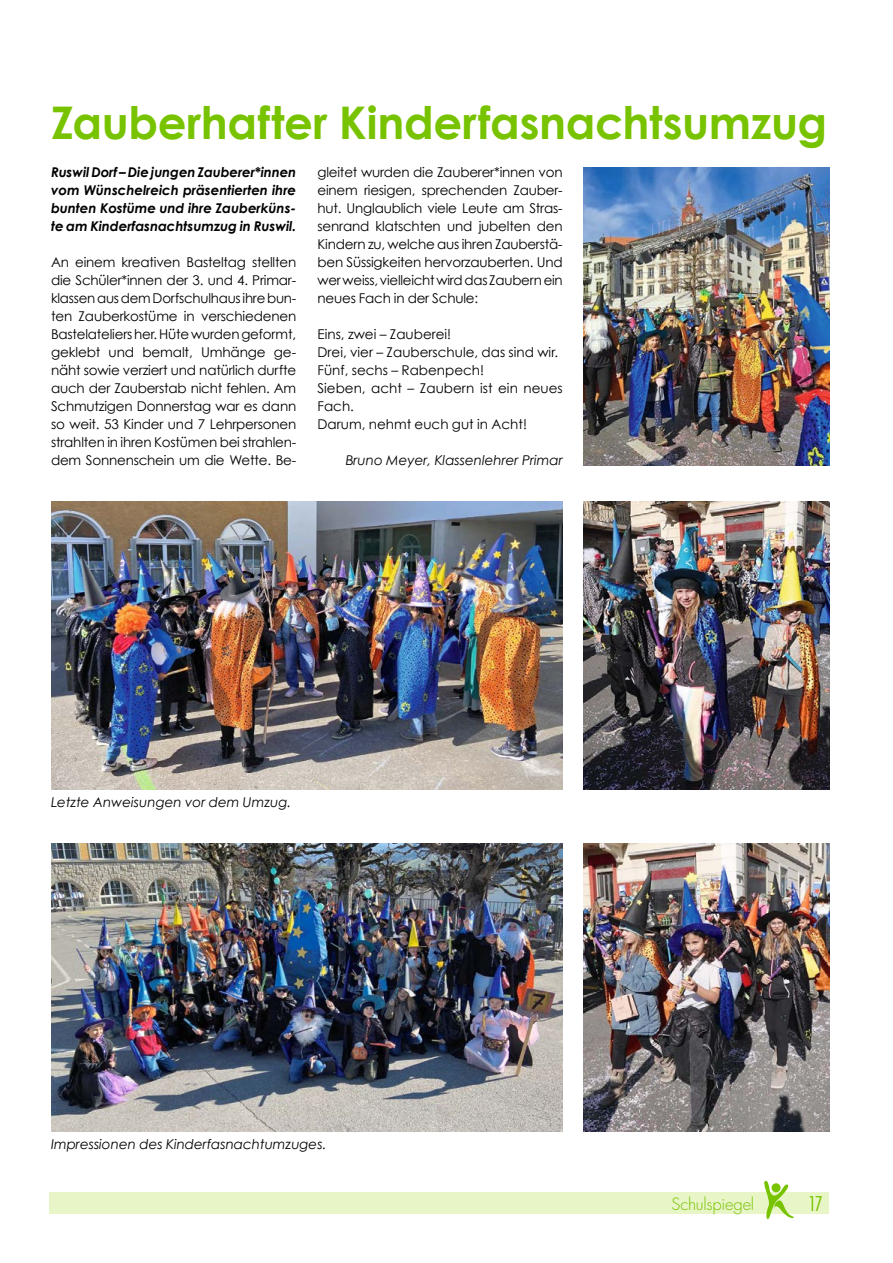
<style>
.page{position:relative;width:893px;height:1263px;background:#fff}
.page>*{position:absolute;margin:0;border:0;box-sizing:border-box;transform-origin:0 0}
.Haupttitel{font:700 45px "Century Gothic";letter-spacing:-.01em;color:#78c300}
.t1{font:300 condensed 19.8px "Futura Std";color:#78c300}
.t2{font:300 16.5px "Futura Std";letter-spacing:-.015em;color:#78c300}
.Lauftext{font:13.5px/18px "Century Gothic";color:#000;text-align:justify}
.Lead{font:italic 700 13.5px/18px "Century Gothic";letter-spacing:-.005em;color:#000;text-align:justify}
.bildlegende{font:italic 13.5px "Century Gothic";color:#000}
.Autor{font:italic 13.5px "Century Gothic";color:#000}
</style>
<div class="page">
<div style="left:50px;top:1193px;width:779px;height:21px;background:#e7f5c7"></div>
<svg style="left:760px;top:1181px;width:37px;height:39px"></svg>
<img style="left:584px;top:168px;width:245px;height:297px">
<img style="left:584px;top:501px;width:245px;height:288px">
<img style="left:584px;top:843px;width:245px;height:288px">
<img style="left:51px;top:843px;width:512px;height:288px">
<img style="left:51px;top:501px;width:512px;height:288px">
<p class="Haupttitel" style="left:51px;top:94px;width:778px">Zauberhafter Kinderfasnachtsumzug</p>
<p class="Lead" style="left:51px;top:163px;width:247px">Ruswil Dorf – Die jungen Zauberer*innen vom Wünschelreich präsentierten ihre bunten Kostüme und ihre Zauberküns&shy;te am Kinderfasnachtsumzug in Ruswil.</p>
<p class="Lauftext" style="left:51px;top:253px;width:247px">An einem kreativen Basteltag stellten die Schüler*innen der 3. und 4. Primar&shy;klassen aus dem Dorfschulhaus ihre bun&shy;ten Zauberkostüme in verschiedenen Bastelateliers her. Hüte wurden geformt, geklebt und bemalt, Umhänge ge&shy;näht sowie verziert und natürlich durfte auch der Zauberstab nicht fehlen. Am Schmutzigen Donnerstag war es dann so weit. 53 Kinder und 7 Lehrpersonen strahlten in ihren Kostümen bei strahlen&shy;dem Sonnenschein um die Wette. Be-</p>
<p class="Lauftext" style="left:317px;top:163px;width:247px">gleitet wurden die Zauberer*innen von einem riesigen, sprechenden Zauber&shy;hut. Unglaublich viele Leute am Stras&shy;senrand klatschten und jubelten den Kindern zu, welche aus ihren Zauberstä&shy;ben Süssigkeiten hervorzauberten. Und wer weiss, vielleicht wird das Zaubern ein neues Fach in der Schule:</p>
<p class="Lauftext" style="left:317px;top:325px;width:135px">Eins, zwei – Zauberei!</p>
<p class="Lauftext" style="left:317px;top:343px;width:242px">Drei, vier – Zauberschule, das sind wir.</p>
<p class="Lauftext" style="left:317px;top:361px;width:168px">Fünf, sechs – Rabenpech!</p>
<p class="Lauftext" style="left:317px;top:379px;width:247px">Sieben, acht – Zaubern ist ein neues<br>Fach.</p>
<p class="Lauftext" style="left:317px;top:415px;width:211px">Darum, nehmt euch gut in Acht!</p>
<p class="Autor" style="left:346px;top:452px;width:218px">Bruno Meyer, Klassenlehrer Primar</p>
<p class="bildlegende" style="left:51px;top:794px;width:242px">Letzte Anweisungen vor dem Umzug.</p>
<p class="bildlegende" style="left:51px;top:1136px;width:277px">Impressionen des Kinderfasnachtumzuges.</p>
<p class="t2" style="left:671px;top:1194px;width:84px">Schulspiegel</p>
<h2 class="t1" style="left:808px;top:1191px;width:16px">17</h2>
</div>
